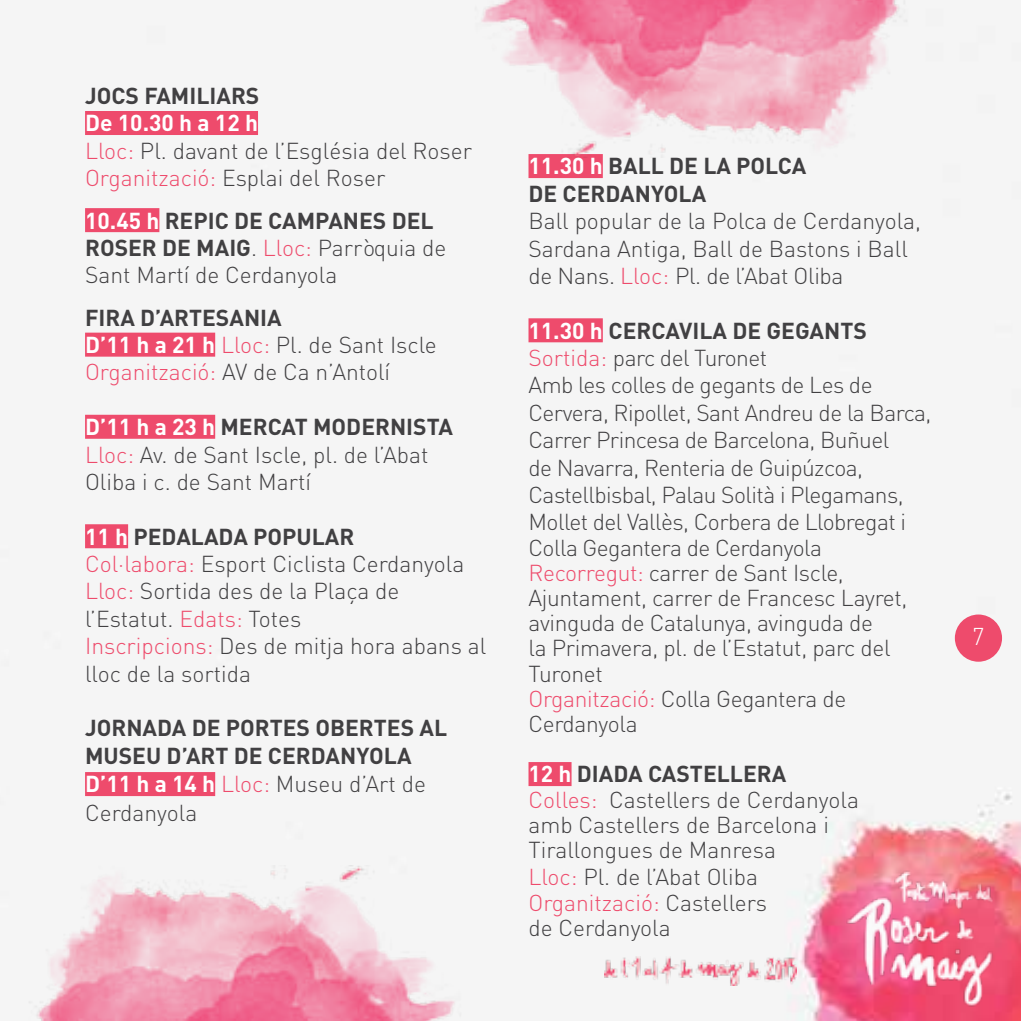
<style>
.page{position:relative;width:1021px;height:1021px;background:#fff}
.page>*{position:absolute;margin:0;border:0;box-sizing:border-box;transform-origin:0 0}
.t1{font:300 24px "DIN";color:#fff}
.t2{font:300 22.8px/27.3px "DIN";letter-spacing:-.015em;color:#414042}
.t3{font:700 22.8px/28.2px "DIN";color:#414042}
.s1{font-weight:700;color:#fff}
.s2{color:#ee4b6c}
.s3{font-weight:700}
.s4{color:#fff}
.s5{font-weight:300;color:#ee4b6c}
.s6{font-weight:300}
</style>
<div class="page">
<div style="left:0;top:8px;width:1020px;height:1012px;background:#f5f5f5"></div>
<img style="left:786px;top:830px;width:234px;height:190px">
<div style="left:954px;top:614px;width:48px;height:47px;background:#ee4b6c;border-radius:50%"></div>
<img style="left:604px;top:956px;width:193px;height:29px">
<div style="left:85px;top:111px;width:173px;height:24px;background:#ee4b6c"></div>
<div style="left:85px;top:208px;width:74px;height:24px;background:#ee4b6c"></div>
<div style="left:85px;top:332px;width:130px;height:24px;background:#ee4b6c"></div>
<div style="left:85px;top:415px;width:130px;height:24px;background:#ee4b6c"></div>
<div style="left:85px;top:524px;width:43px;height:24px;background:#ee4b6c"></div>
<div style="left:85px;top:772px;width:130px;height:24px;background:#ee4b6c"></div>
<div style="left:528px;top:154px;width:75px;height:24px;background:#ee4b6c"></div>
<div style="left:528px;top:318px;width:75px;height:24px;background:#ee4b6c"></div>
<div style="left:528px;top:762px;width:43px;height:24px;background:#ee4b6c"></div>
<img style="left:0;top:865px;width:492px;height:155px">
<img style="left:443px;top:0;width:492px;height:158px">
<p class="t3" style="left:85px;top:81px;width:176px">JOCS FAMILIARS</p>
<p class="t2" style="left:85px;top:109px;width:388px"><span class="s1">De 10.30 h a 12 h<br></span><span class="s2">Lloc:</span> Pl. davant de l’Església del Roser<br><span class="s2">Organització:</span> Esplai del Roser</p>
<p class="t2" style="left:85px;top:206px;width:363px"><span class="s1">10.45 h</span> <span class="s3">REPIC DE CAMPANES DEL<br>ROSER DE MAIG</span>. <span class="s2">Lloc:</span> Parròquia de<br>Sant Martí de Cerdanyola</p>
<p class="t2" style="left:85px;top:303px;width:353px"><span class="s3">FIRA D’ARTESANIA<br></span><span class="s1">D’11 h a 21 h</span> <span class="s2">Lloc:</span> Pl. de Sant Iscle<br><span class="s2">Organització:</span> AV de Ca n’Antolí</p>
<p class="t2" style="left:85px;top:413px;width:369px"><span class="s1">D’11 h a 23 h</span> <span class="s3">MERCAT MODERNISTA<br></span><span class="s2">Lloc:</span> Av. de Sant Iscle, pl. de l’Abat<br>Oliba i c. de Sant Martí</p>
<p class="t2" style="left:85px;top:522px;width:403px"><span class="s1">11 h</span> <span class="s3">PEDALADA POPULAR<br></span><span class="s2">Col·labora:</span> Esport Ciclista Cerdanyola<br><span class="s2">Lloc:</span> Sortida des de la Plaça de l’Estatut. <span class="s2">Edats:</span> Totes<br><span class="s2">Inscripcions:</span> Des de mitja hora abans al lloc de la sortida</p>
<p class="t3" style="left:85px;top:713px;width:363px">JORNADA DE PORTES OBERTES AL<br>MUSEU D’ART DE CERDANYOLA<br><span class="s4">D’11 h a 14 h</span> <span class="s5">Lloc:</span> <span class="s6">Museu d’Art de<br>Cerdanyola</span></p>
<p class="t3" style="left:528px;top:152px;width:279px;line-height:27.3px"><span class="s4">11.30 h</span> BALL DE LA POLCA<br>DE CERDANYOLA</p>
<p class="t2" style="left:528px;top:207px;width:394px">Ball popular de la Polca de Cerdanyola,<br>Sardana Antiga, Ball de Bastons i Ball de Nans. <span class="s2">Lloc:</span> Pl. de l’Abat Oliba</p>
<p class="t2" style="left:528px;top:316px;width:404px"><span class="s1">11.30 h</span> <span class="s3">CERCAVILA DE GEGANTS </span><span class="s2">Sortida:</span> parc del Turonet<br>Amb les colles de gegants de Les de Cervera, Ripollet, Sant Andreu de la Barca, Carrer Princesa de Barcelona, Buñuel<br>de Navarra, Renteria de Guipúzcoa, Castellbisbal, Palau Solità i Plegamans, Mollet del Vallès, Corbera de Llobregat i</p>
<p class="t2" style="left:528px;top:534px;width:380px;line-height:25.2px">Colla Gegantera de Cerdanyola<br><span class="s2">Recorregut:</span> carrer de Sant Iscle,<br>Ajuntament, carrer de Francesc Layret, avinguda de Catalunya, avinguda de<br>la Primavera, pl. de l’Estatut, parc del<br>Turonet<br><span class="s2">Organització:</span> Colla Gegantera de<br>Cerdanyola</p>
<p class="t2" style="left:528px;top:761px;width:332px;line-height:25.2px"><span class="s1">12 h</span> <span class="s3">DIADA CASTELLERA<br></span><span class="s2">Colles:</span> Castellers de Cerdanyola amb Castellers de Barcelona i<br>Tirallongues de Manresa</p>
<p class="t2" style="left:528px;top:864px;width:240px;line-height:25.2px"><span class="s2">Lloc:</span> Pl. de l’Abat Oliba<br><span class="s2">Organització:</span> Castellers de Cerdanyola</p>
<p class="t1" style="left:972px;top:622px;width:14px">7</p>
</div>
